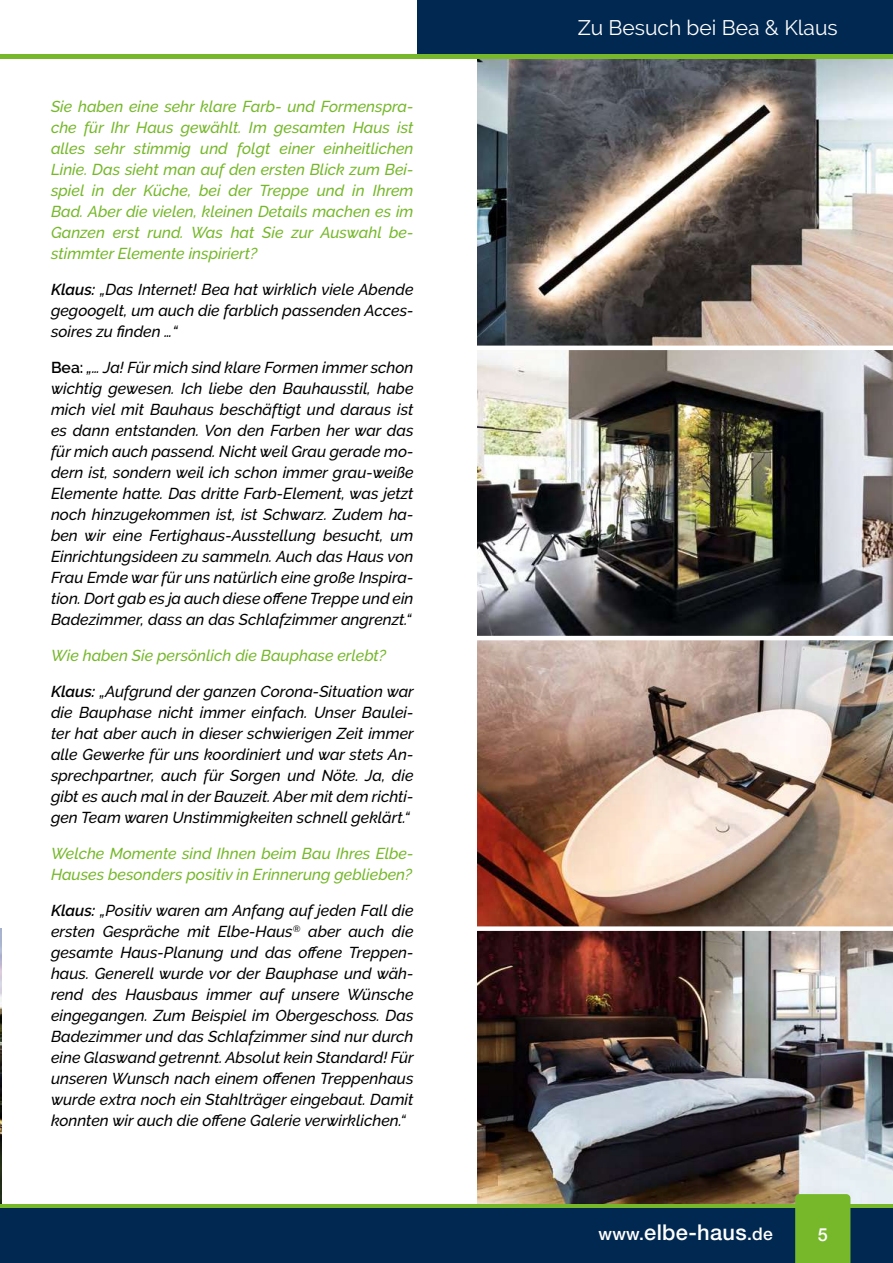
<style>
.page{position:relative;width:893px;height:1263px;background:#fff}
.page>*{position:absolute;margin:0;border:0;box-sizing:border-box;transform-origin:0 0}
.t1{font:500 21.75px "Helvetica Neue";letter-spacing:.015em;color:#fff}
.t2{font:21px "Raleway";color:#fff}
.t3{font:500 18px "Helvetica Neue";color:#fff}
.t4{font:italic 500 15.75px/21px "Raleway";color:#000;text-align:justify}
.t5{font:italic 500 15.75px/21px "Raleway";color:#76b82a;text-align:justify}
.s1{font-weight:600}
.s2{font-weight:600;font-style:normal}
.s3{font-size:17.4px}
</style>
<div class="page">
<img style="left:478px;top:640px;width:415px;height:286px">
<img style="left:478px;top:350px;width:415px;height:286px">
<img style="left:478px;top:58px;width:415px;height:288px">
<img style="left:478px;top:931px;width:415px;height:273px">
<img style="left:0;top:929px;width:1px;height:275px">
<div style="left:418px;top:0;width:475px;height:57px;background:#002851"></div>
<div style="left:0;top:1204px;width:893px;height:22px;background:#76b82a"></div>
<div style="left:0;top:1208px;width:893px;height:37px;background:#002851"></div>
<div style="left:0;top:1233px;width:893px;height:30px;background:#002851"></div>
<div style="left:795px;top:1194px;width:55px;height:69px;background:#76b82a"></div>
<hr style="left:0;top:54px;width:893px;height:4px;background:#76b82a">
<p class="t5" style="left:51px;top:96px;width:364px">Sie haben eine sehr klare Farb- und Formenspra&shy;che für Ihr Haus gewählt. Im gesamten Haus ist alles sehr stimmig und folgt einer einheitlichen Linie. Das sieht man auf den ersten Blick zum Bei&shy;spiel in der Küche, bei der Treppe und in Ihrem Bad. Aber die vielen, kleinen Details machen es im Ganzen erst rund. Was hat Sie zur Auswahl be&shy;stimmter Elemente inspiriert?</p>
<p class="t4" style="left:51px;top:279px;width:364px"><span class="s1">Klaus:</span> „Das Internet! Bea hat wirklich viele Abende gegoogelt, um auch die farblich passenden Acces&shy;soires zu finden …“</p>
<p class="t4" style="left:51px;top:357px;width:364px"><span class="s2">Bea:</span> „… Ja! Für mich sind klare Formen immer schon wichtig gewesen. Ich liebe den Bauhausstil, habe mich viel mit Bauhaus beschäftigt und daraus ist es dann entstanden. Von den Farben her war das für mich auch passend. Nicht weil Grau gerade mo&shy;dern ist, sondern weil ich schon immer grau-weiße Elemente hatte. Das dritte Farb-Element, was jetzt noch hinzugekommen ist, ist Schwarz. Zudem ha&shy;ben wir eine Fertighaus-Ausstellung besucht, um Einrichtungsideen zu sammeln. Auch das Haus von Frau Emde war für uns natürlich eine große Inspira&shy;tion. Dort gab es ja auch diese offene Treppe und ein Badezimmer, dass an das Schlafzimmer angrenzt.“</p>
<p class="t5" style="left:51px;top:645px;width:337px">Wie haben Sie persönlich die Bauphase erlebt?</p>
<p class="t4" style="left:51px;top:681px;width:364px"><span class="s1">Klaus:</span> „Aufgrund der ganzen Corona-Situation war die Bauphase nicht immer einfach. Unser Baulei&shy;ter hat aber auch in dieser schwierigen Zeit immer alle Gewerke für uns koordiniert und war stets An&shy;sprechpartner, auch für Sorgen und Nöte. Ja, die gibt es auch mal in der Bauzeit. Aber mit dem richti&shy;gen Team waren Unstimmigkeiten schnell geklärt.“</p>
<p class="t5" style="left:51px;top:843px;width:364px">Welche Momente sind Ihnen beim Bau Ihres Elbe-<br>Hauses besonders positiv in Erinnerung geblieben?</p>
<p class="t4" style="left:51px;top:900px;width:364px"><span class="s1">Klaus:</span> „Positiv waren am Anfang auf jeden Fall die ersten Gespräche mit Elbe-Haus<sup>®</sup> aber auch die gesamte Haus-Planung und das offene Treppen&shy;haus. Generell wurde vor der Bauphase und wäh&shy;rend des Hausbaus immer auf unsere Wünsche eingegangen. Zum Beispiel im Obergeschoss. Das Badezimmer und das Schlafzimmer sind nur durch eine Glaswand getrennt. Absolut kein Standard! Für unseren Wunsch nach einem offenen Treppenhaus wurde extra noch ein Stahlträger eingebaut. Damit konnten wir auch die offene Galerie verwirklichen.“</p>
<h2 class="t2" style="left:578px;top:15px;width:261px">Zu Besuch bei Bea &amp; Klaus</h2>
<h1 class="t1" style="left:599px;top:1215px;width:176px"><span class="s3">www.</span>elbe-haus<span class="s3">.de</span></h1>
<p class="t3" style="left:818px;top:1220px;width:12px">5</p>
</div>
